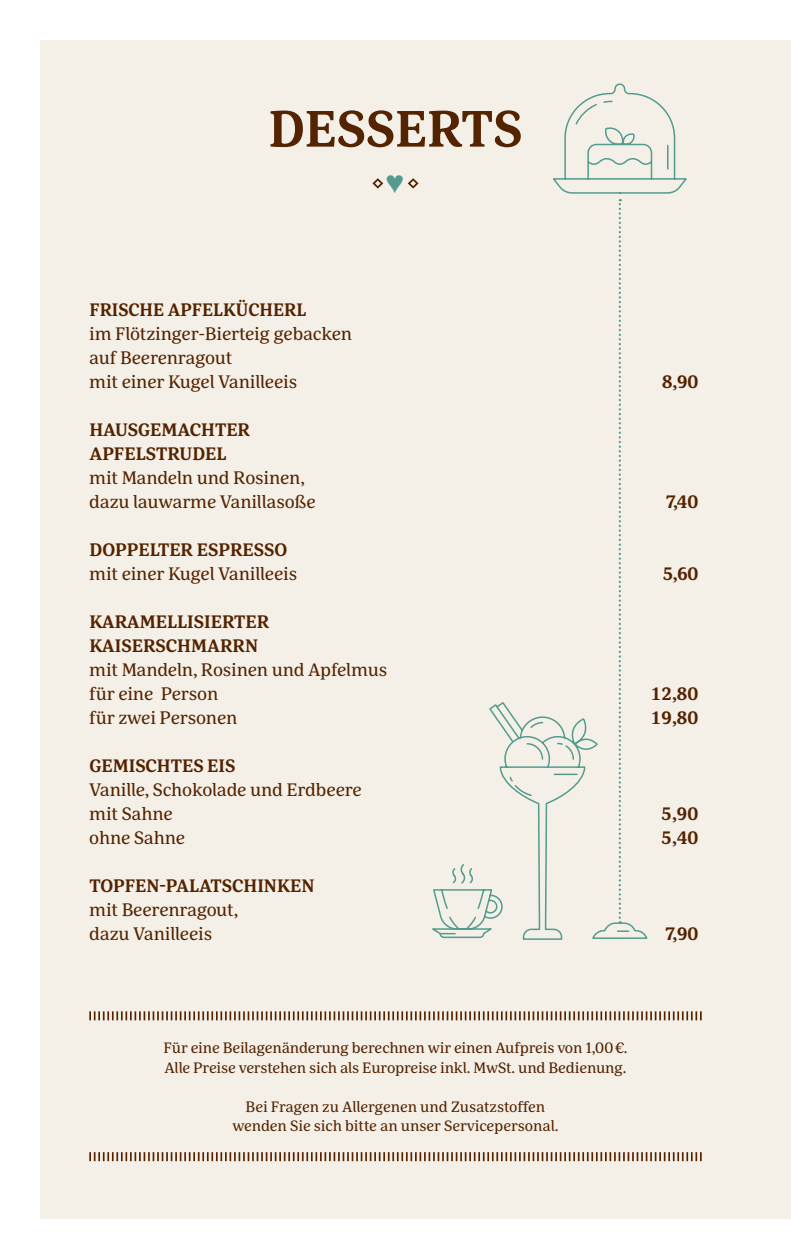
<style>
.page{position:relative;width:791px;height:1259px;background:#fff}
.page>*{position:absolute;margin:0;border:0;box-sizing:border-box;transform-origin:0 0}
.t1{font:700 51px "Marselis Serif Pro";color:#542300}
.t2{font:18px/24px "Marselis Serif Pro";letter-spacing:-.01em;color:#542300}
.t3{font:700 18px/24px "Marselis Serif Pro";color:#542300}
.t4{font:15px/19.5px "Marselis Serif Pro";letter-spacing:-.01em;color:#542300}
</style>
<div class="page">
<div style="left:40px;top:40px;width:751px;height:1178px;background:#f4f0e8"></div>
<svg style="left:89px;top:1011px;width:613px;height:9px"></svg>
<svg style="left:89px;top:1152px;width:613px;height:9px"></svg>
<svg style="left:553px;top:83px;width:134px;height:856px"></svg>
<div style="left:607px;top:195px;width:27px;height:727px;background:#f4f0e8"></div>
<svg style="left:619px;top:199px;width:2px;height:724px"></svg>
<svg style="left:432px;top:700px;width:167px;height:240px"></svg>
<svg style="left:372px;top:178px;width:47px;height:11px"></svg>
<h1 class="t1" style="left:268px;top:97px;width:255px">DESSERTS</h1>
<p class="t3" style="left:89px;top:297px;width:218px">FRISCHE APFELKÜCHERL</p>
<p class="t2" style="left:89px;top:321px;width:264px">im Flötzinger-Bierteig gebacken auf Beerenragout<br>mit einer Kugel Vanilleeis</p>
<p class="t3" style="left:89px;top:417px;width:162px">HAUSGEMACHTER<br>APFELSTRUDEL</p>
<p class="t2" style="left:89px;top:465px;width:228px">mit Mandeln und Rosinen, dazu lauwarme Vanillasoße</p>
<p class="t3" style="left:662px;top:369px;width:38px">8,90</p>
<p class="t3" style="left:666px;top:489px;width:34px">7,40</p>
<p class="t3" style="left:89px;top:537px;width:199px">DOPPELTER ESPRESSO</p>
<p class="t2" style="left:89px;top:561px;width:209px">mit einer Kugel Vanilleeis</p>
<p class="t3" style="left:663px;top:561px;width:37px">5,60</p>
<p class="t3" style="left:89px;top:609px;width:181px">KARAMELLISIERTER<br>KAISERSCHMARRN</p>
<p class="t2" style="left:89px;top:657px;width:299px">mit Mandeln, Rosinen und Apfelmus für eine Person</p>
<p class="t3" style="left:650px;top:681px;width:50px">12,80</p>
<p class="t2" style="left:89px;top:705px;width:150px">für zwei Personen</p>
<p class="t3" style="left:650px;top:705px;width:50px">19,80</p>
<p class="t3" style="left:89px;top:753px;width:148px">GEMISCHTES EIS</p>
<p class="t2" style="left:89px;top:777px;width:274px">Vanille, Schokolade und Erdbeere mit Sahne</p>
<p class="t3" style="left:661px;top:801px;width:39px">5,90</p>
<p class="t2" style="left:89px;top:825px;width:97px">ohne Sahne</p>
<p class="t3" style="left:661px;top:825px;width:39px">5,40</p>
<p class="t3" style="left:89px;top:873px;width:227px">TOPFEN-PALATSCHINKEN</p>
<p class="t2" style="left:89px;top:897px;width:150px">mit Beerenragout, dazu Vanilleeis</p>
<p class="t3" style="left:665px;top:921px;width:34px">7,90</p>
<p class="t4" style="left:163px;top:1038px;width:466px">Für eine Beilagenänderung berechnen wir einen Aufpreis von 1,00 €.<br>Alle Preise verstehen sich als Europreise inkl. MwSt. und Bedienung.</p>
<p class="t4" style="left:232px;top:1096px;width:327px;text-align:center">Bei Fragen zu Allergenen und Zusatzstoffen wenden Sie sich bitte an unser Servicepersonal.</p>
</div>
